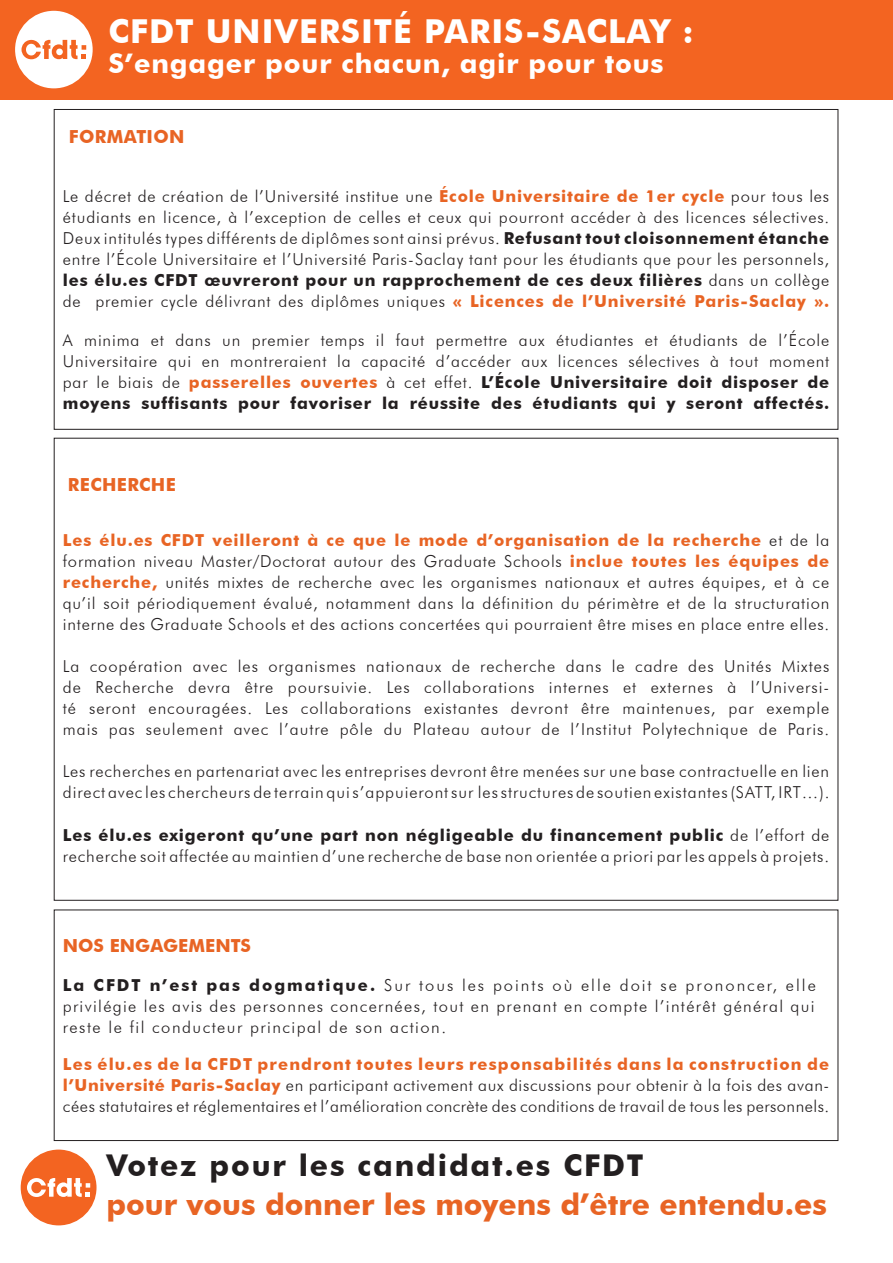
<style>
.page{position:relative;width:893px;height:1263px;background:#fff}
.page>*{position:absolute;margin:0;border:0;box-sizing:border-box;transform-origin:0 0}
.t1{font:700 33px "Futura BT";letter-spacing:.03em;color:#fff}
.t2{font:700 30px "Futura BT";color:#e86424}
.t3{font:700 30px "Futura BT";letter-spacing:.06em;color:#231f20}
.t4{font:700 27px "Futura BT";letter-spacing:.03em;color:#fff}
.t5{font:700 18px "Futura BT";letter-spacing:.02em;color:#e86424}
.t6{font:300 16.5px/21px "Futura BT";letter-spacing:.05em;color:#231f20;text-align:justify}
.s1{font-weight:700;color:#e86424}
.s2{font-weight:700}
</style>
<div class="page">
<div style="left:21px;top:1149px;width:76px;height:76px;background:#f36421;border-radius:50%"></div>
<svg style="left:27px;top:1178px;width:63px;height:19px"></svg>
<div style="left:54px;top:910px;width:784px;height:231px;border:1px solid #231f20"></div>
<div style="left:0;top:0;width:893px;height:100px;background:#f36421"></div>
<div style="left:15px;top:11px;width:78px;height:77px;background:#fff;border-radius:50%"></div>
<svg style="left:22px;top:40px;width:64px;height:19px"></svg>
<h1 class="t1" style="left:108px;top:11px;width:587px">CFDT Université Paris-Saclay :</h1>
<h3 class="t4" style="left:108px;top:47px;width:557px">S’engager pour chacun, agir pour tous</h3>
<p class="t5" style="left:69px;top:126px;width:117px">Formation</p>
<p class="t6" style="left:63px;top:186px;width:768px">Le décret de création de l’Université institue une <span class="s1">École Universitaire de 1er cycle</span> pour tous les étudiants en licence, à l’exception de celles et ceux qui pourront accéder à des licences sélectives.<br>Deux intitulés types différents de diplômes sont ainsi prévus. <span class="s2">Refusant tout cloisonnement étanche </span>entre l’École Universitaire et l’Université Paris-Saclay tant pour les étudiants que pour les personnels, <span class="s2">les élu.es CFDT œuvreront pour un rapprochement de ces deux filières</span> dans un collège de premier cycle délivrant des diplômes uniques <span class="s1">« Licences de l’Université Paris-Saclay ».</span></p>
<p class="t6" style="left:63px;top:330px;width:768px">A minima et dans un premier temps il faut permettre aux étudiantes et étudiants de l’École Universitaire qui en montreraient la capacité d’accéder aux licences sélectives à tout moment par le biais de <span class="s1">passerelles ouvertes</span> à cet effet. <span class="s2">L’École Universitaire doit disposer de moyens suffisants pour favoriser la réussite des étudiants qui y seront affectés.</span></p>
<p class="t5" style="left:68px;top:473px;width:110px">Recherche</p>
<p class="t6" style="left:63px;top:529px;width:768px"><span class="s1">Les élu.es CFDT veilleront à ce que le mode d’organisation de la recherche</span> et de la formation niveau Master/Doctorat autour des Graduate Schools <span class="s1">inclue toutes les équipes de recherche,</span> unités mixtes de recherche avec les organismes nationaux et autres équipes, et à ce qu’il soit périodiquement évalué, notamment dans la définition du périmètre et de la structuration interne des Graduate Schools et des actions concertées qui pourraient être mises en place entre elles.</p>
<p class="t6" style="left:63px;top:655px;width:768px">La coopération avec les organismes nationaux de recherche dans le cadre des Unités Mixtes de Recherche devra être poursuivie. Les collaborations internes et externes à l’Universi&shy;té seront encouragées. Les collaborations existantes devront être maintenues, par exemple mais pas seulement avec l’autre pôle du Plateau autour de l’Institut Polytechnique de Paris.</p>
<p class="t6" style="left:63px;top:760px;width:768px">Les recherches en partenariat avec les entreprises devront être menées sur une base contractuelle en lien direct avec les chercheurs de terrain qui s’appuieront sur les structures de soutien existantes (SATT, IRT…).</p>
<p class="t6" style="left:63px;top:824px;width:768px"><span class="s2">Les élu.es exigeront qu’une part non négligeable du financement public</span> de l’effort de recherche soit affectée au maintien d’une recherche de base non orientée a priori par les appels à projets.</p>
<p class="t5" style="left:63px;top:934px;width:15px">NOS</p>
<p class="t5" style="left:110px;top:934px;width:14px">ENGAGEMENTS</p>
<p class="t6" style="left:63px;top:974px;width:754px"><span class="s2">La CFDT n’est pas dogmatique.</span> Sur tous les points où elle doit se prononcer, elle privilégie les avis des personnes concernées, tout en prenant en compte l’intérêt général qui reste le fil conducteur principal de son action.</p>
<p class="t6" style="left:63px;top:1054px;width:768px"><span class="s1">Les élu.es de la CFDT prendront toutes leurs responsabilités dans la construction de l’Université Paris-Saclay</span> en participant activement aux discussions pour obtenir à la fois des avan&shy;cées statutaires et réglementaires et l’amélioration concrète des conditions de travail de tous les personnels.</p>
<h2 class="t3" style="left:106px;top:1147px;width:537px">Votez pour les candidat.es CFDT</h2>
<h2 class="t2" style="left:106px;top:1186px;width:722px">pour vous donner les moyens d’être entendu.es</h2>
</div>
